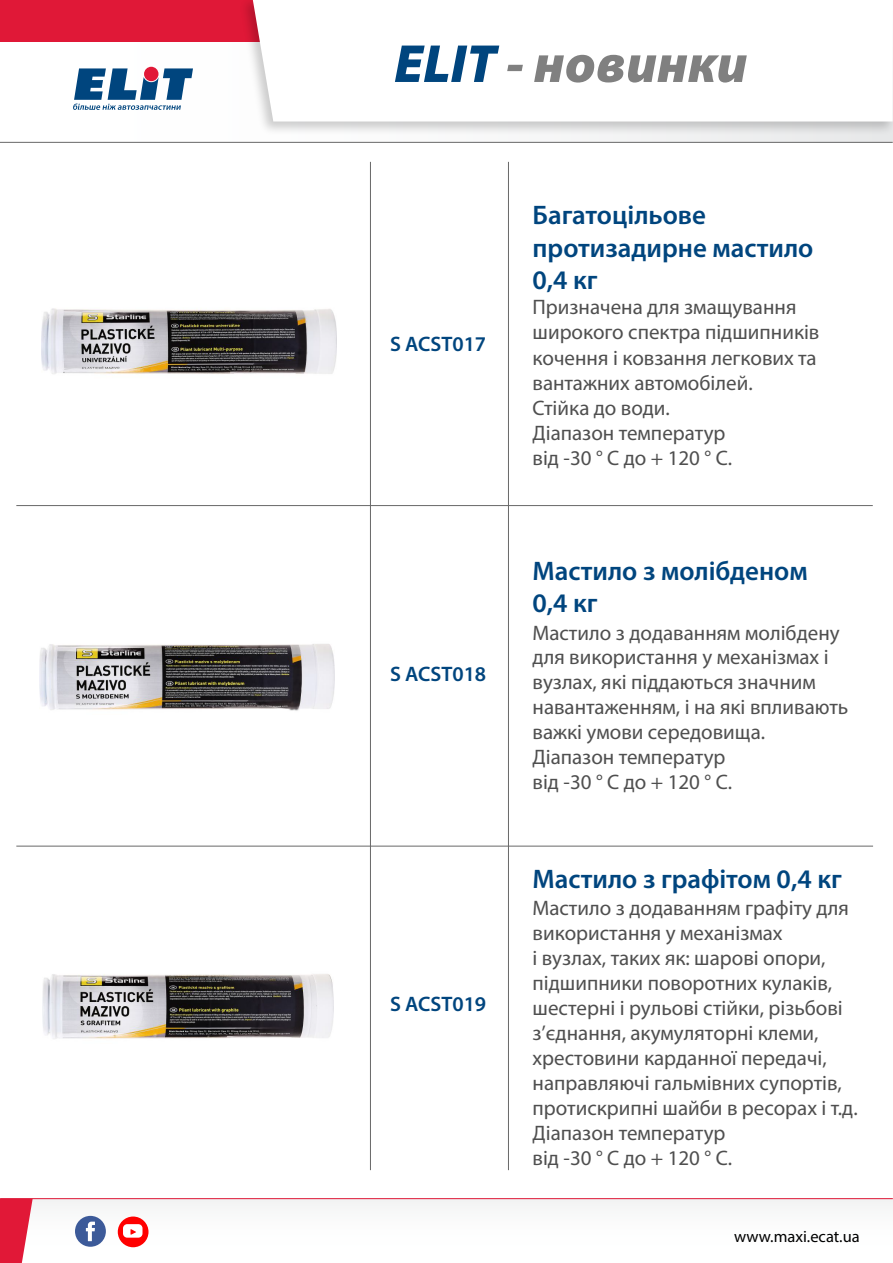
<style>
.page{position:relative;width:893px;height:1263px;background:#fff}
.page>*{position:absolute;margin:0;border:0;box-sizing:border-box;transform-origin:0 0}
.t1{font:italic 900 54px "Myriad Pro";color:#808080}
.t2{font:600 26.85px/32.2px "Myriad Pro";color:#00457e}
.t3{font:21px/24.9px "Myriad Pro";color:#4f4f4f}
.t4{font:600 21px "Myriad Pro";color:#00457e}
.t5{font:16.5px "Myriad Pro";color:#000}
.s1{color:#00457e}
</style>
<div class="page">
<hr style="left:0;top:1198px;width:893px;height:1px;background:#e01837">
<div style="left:0;top:0;width:386px;height:42px;background:#e01837"></div>
<img style="left:245px;top:0;width:648px;height:140px">
<svg style="left:253px;top:0;width:640px;height:122px"></svg>
<hr style="left:0;top:142px;width:893px;height:1px;background:#686868">
<svg style="left:73px;top:68px;width:120px;height:42px"></svg>
<svg style="left:0;top:1198px;width:33px;height:65px"></svg>
<div style="left:75px;top:1216px;width:31px;height:31px;background:#3c5a99;border-radius:50%"></div>
<svg style="left:86px;top:1221px;width:9px;height:20px"></svg>
<div style="left:118px;top:1216px;width:30px;height:31px;background:#f00;border-radius:50%"></div>
<svg style="left:123px;top:1224px;width:20px;height:13px"></svg>
<hr style="left:16px;top:505px;width:857px;height:1px;background:#686868">
<hr style="left:16px;top:846px;width:857px;height:1px;background:#686868">
<hr style="left:508px;top:162px;width:1px;height:1008px;background:#686868">
<hr style="left:370px;top:162px;width:1px;height:1008px;background:#686868">
<img style="left:42px;top:308px;width:294px;height:66px">
<img style="left:40px;top:644px;width:295px;height:67px">
<img style="left:42px;top:974px;width:291px;height:65px">
<h1 class="t1" style="left:394px;top:34px;width:355px"><span class="s1">ELIT</span> - новинки</h1>
<p class="t4" style="left:390px;top:332px;width:98px">S ACST017</p>
<p class="t4" style="left:390px;top:662px;width:98px">S ACST018</p>
<p class="t4" style="left:390px;top:992px;width:98px">S ACST019</p>
<p class="t2" style="left:533px;top:200px;width:282px">Багатоцільове протизадирне мастило<br>0,4 кг</p>
<p class="t3" style="left:533px;top:295px;width:288px">Призначена для змащування широкого спектра підшипників кочення і ковзання легкових та вантажних автомобілей.<br>Стійка до води.<br>Діапазон температур<br>від -30 ° С до + 120 ° С.</p>
<p class="t2" style="left:533px;top:555px;width:277px">Мастило з молібденом<br>0,4 кг</p>
<p class="t3" style="left:533px;top:621px;width:317px">Мастило з додаванням молібдену для використання у механізмах і вузлах, які піддаються значним навантаженням, і на які впливають важкі умови середовища.<br>Діапазон температур<br>від -30 ° С до + 120 ° С.</p>
<p class="t2" style="left:533px;top:863px;width:311px">Мастило з графітом 0,4 кг</p>
<p class="t3" style="left:533px;top:896px;width:327px">Мастило з додаванням графіту для використання у механізмах<br>і вузлах, таких як: шарові опори, підшипники поворотних кулаків, шестерні і рульові стійки, різьбові з’єднання, акумуляторні клеми, хрестовини карданної передачі, направляючі гальмівних супортів, протискрипні шайби в ресорах і т.д.<br>Діапазон температур<br>від -30 ° С до + 120 ° С.</p>
<p class="t5" style="left:734px;top:1227px;width:127px">www.maxi.ecat.ua</p>
</div>
